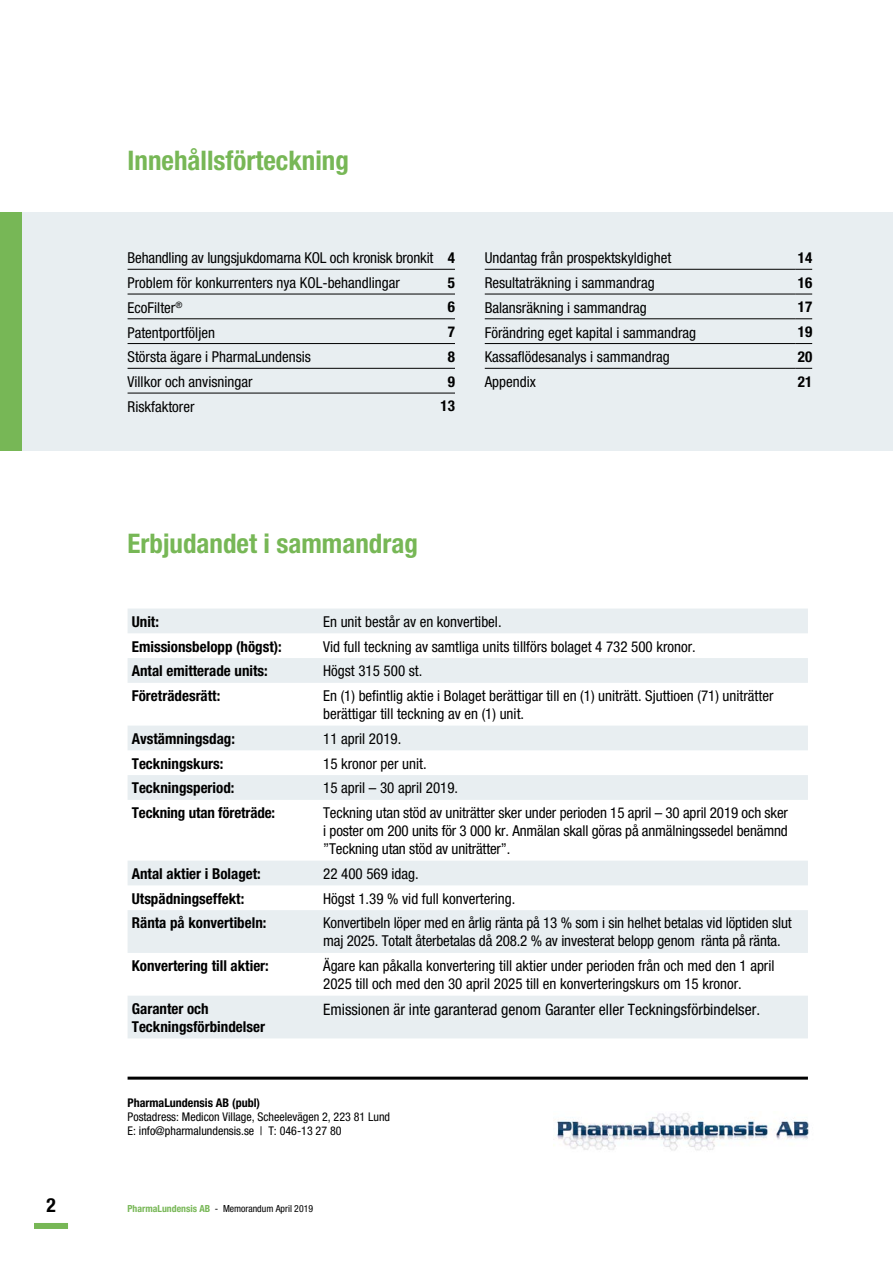
<style>
.page{position:relative;width:893px;height:1263px;background:#fff}
.page>*{position:absolute;margin:0;border:0;box-sizing:border-box;transform-origin:0 0}
.t1{font:700 condensed 27px "Helvetica Neue";color:#77b756}
.t2{font:700 condensed 19.5px "Helvetica Neue";color:#000}
.t3{font:condensed 15.75px "Helvetica Neue";color:#000}
.t4{font:condensed 15px/18px "Helvetica Neue";color:#000}
.t5{font:700 condensed 15px/18px "Helvetica Neue";color:#000}
.t6{font:condensed 12px/14.4px "Helvetica Neue";color:#000}
.t7{font:700 condensed 12px "Helvetica Neue";color:#000}
.t8{font:condensed 9.75px "Helvetica Neue";color:#000}
.s1{font-weight:700}
.s2{font-weight:700;color:#77b756}
</style>
<div class="page">
<div style="left:34px;top:1223px;width:34px;height:6px;background:#77b756"></div>
<div style="left:0;top:213px;width:893px;height:238px;background:#e8eef1"></div>
<img style="left:557px;top:1113px;width:252px;height:38px">
<hr style="left:128px;top:269px;width:310px;height:1px;background:#000">
<svg style="left:438px;top:269px;width:17px;height:1px"></svg>
<hr style="left:128px;top:294px;width:310px;height:1px;background:#000">
<svg style="left:438px;top:294px;width:17px;height:1px"></svg>
<hr style="left:128px;top:319px;width:310px;height:1px;background:#000">
<svg style="left:438px;top:319px;width:17px;height:1px"></svg>
<hr style="left:128px;top:343px;width:310px;height:1px;background:#000">
<svg style="left:438px;top:343px;width:17px;height:1px"></svg>
<hr style="left:128px;top:368px;width:310px;height:1px;background:#000">
<svg style="left:438px;top:368px;width:17px;height:1px"></svg>
<hr style="left:128px;top:393px;width:310px;height:1px;background:#000">
<svg style="left:438px;top:393px;width:17px;height:1px"></svg>
<svg style="left:128px;top:608px;width:680px;height:345px"></svg>
<div style="left:128px;top:996px;width:680px;height:42px;background:#e8eef1"></div>
<hr style="left:128px;top:1076px;width:680px;height:3px;background:#000">
<hr style="left:485px;top:269px;width:310px;height:1px;background:#000">
<svg style="left:795px;top:269px;width:17px;height:1px"></svg>
<hr style="left:485px;top:294px;width:310px;height:1px;background:#000">
<svg style="left:795px;top:294px;width:17px;height:1px"></svg>
<hr style="left:485px;top:319px;width:310px;height:1px;background:#000">
<svg style="left:795px;top:319px;width:17px;height:1px"></svg>
<hr style="left:485px;top:343px;width:310px;height:1px;background:#000">
<svg style="left:795px;top:343px;width:17px;height:1px"></svg>
<hr style="left:485px;top:368px;width:310px;height:1px;background:#000">
<svg style="left:795px;top:368px;width:17px;height:1px"></svg>
<div style="left:0;top:213px;width:21px;height:238px;background:#77b756"></div>
<h1 class="t1" style="left:128px;top:144px;width:223px">Innehållsförteckning</h1>
<p class="t4" style="left:128px;top:246px;width:329px;line-height:24.8px">Behandling av lungsjukdomarna KOL och kronisk bronkit <span class="s1">4<br></span>Problem för konkurrenters nya KOL-behandlingar</p>
<p class="t5" style="left:448px;top:273px;width:9px">5</p>
<p class="t4" style="left:128px;top:298px;width:56px">EcoFilter<sup>®</sup></p>
<p class="t5" style="left:448px;top:298px;width:9px">6</p>
<p class="t4" style="left:128px;top:323px;width:89px">Patentportföljen</p>
<p class="t5" style="left:448px;top:323px;width:9px">7</p>
<p class="t4" style="left:128px;top:348px;width:185px">Största ägare i PharmaLundensis</p>
<p class="t5" style="left:448px;top:347px;width:9px">8</p>
<p class="t4" style="left:128px;top:373px;width:126px">Villkor och anvisningar</p>
<p class="t5" style="left:448px;top:372px;width:9px">9</p>
<p class="t4" style="left:128px;top:397px;width:68px">Riskfaktorer</p>
<p class="t5" style="left:441px;top:397px;width:16px">13</p>
<p class="t4" style="left:485px;top:249px;width:188px">Undantag från prospektskyldighet</p>
<p class="t5" style="left:798px;top:248px;width:16px">14</p>
<p class="t4" style="left:485px;top:274px;width:171px">Resultaträkning i sammandrag</p>
<p class="t5" style="left:798px;top:273px;width:16px">16</p>
<p class="t4" style="left:485px;top:298px;width:164px">Balansräkning i sammandrag</p>
<p class="t5" style="left:798px;top:298px;width:16px">17</p>
<p class="t4" style="left:485px;top:323px;width:213px">Förändring eget kapital i sammandrag</p>
<p class="t5" style="left:798px;top:323px;width:16px">19</p>
<p class="t4" style="left:485px;top:348px;width:187px">Kassaflödesanalys i sammandrag</p>
<p class="t5" style="left:798px;top:347px;width:16px">20</p>
<p class="t4" style="left:485px;top:373px;width:53px">Appendix</p>
<p class="t5" style="left:798px;top:372px;width:16px">21</p>
<h1 class="t1" style="left:128px;top:527px;width:292px">Erbjudandet i sammandrag</h1>
<p class="t5" style="left:132px;top:612px;width:29px">Unit:</p>
<p class="t4" style="left:323px;top:612px;width:180px">En unit består av en konvertibel.</p>
<p class="t5" style="left:132px;top:637px;width:152px">Emissionsbelopp (högst):</p>
<p class="t4" style="left:323px;top:637px;width:374px">Vid full teckning av samtliga units tillförs bolaget 4 732 500 kronor.</p>
<p class="t5" style="left:132px;top:662px;width:137px">Antal emitterade units:</p>
<p class="t4" style="left:323px;top:662px;width:101px">Högst 315 500 st.</p>
<p class="t5" style="left:132px;top:687px;width:90px">Företrädesrätt:</p>
<p class="t4" style="left:323px;top:687px;width:452px">En (1) befintlig aktie i Bolaget berättigar till en (1) uniträtt. Sjuttioen (71) uniträtter berättigar till teckning av en (1) unit.</p>
<p class="t5" style="left:132px;top:729px;width:105px">Avstämningsdag:</p>
<p class="t4" style="left:323px;top:729px;width:80px">11 april 2019.</p>
<p class="t5" style="left:132px;top:754px;width:93px">Teckningskurs:</p>
<p class="t4" style="left:323px;top:754px;width:105px">15 kronor per unit.</p>
<p class="t5" style="left:132px;top:779px;width:104px">Teckningsperiod:</p>
<p class="t4" style="left:323px;top:779px;width:137px">15 april – 30 april 2019.</p>
<p class="t5" style="left:132px;top:804px;width:145px">Teckning utan företräde:</p>
<p class="t4" style="left:323px;top:804px;width:466px;text-align:justify">Teckning utan stöd av uniträtter sker under perioden 15 april – 30 april 2019 och sker i poster om 200 units för 3 000 kr. Anmälan skall göras på anmälningssedel benämnd ”Teckning utan stöd av uniträtter”.</p>
<p class="t5" style="left:132px;top:864px;width:131px">Antal aktier i Bolaget:</p>
<p class="t4" style="left:323px;top:864px;width:97px">22 400 569 idag.</p>
<p class="t5" style="left:132px;top:889px;width:114px">Utspädningseffekt:</p>
<p class="t4" style="left:323px;top:889px;width:194px">Högst 1.39 % vid full konvertering.</p>
<p class="t5" style="left:132px;top:914px;width:136px">Ränta på konvertibeln:</p>
<p class="t4" style="left:323px;top:914px;width:470px">Konvertibeln löper med en årlig ränta på 13 % som i sin helhet betalas vid löptiden slut maj 2025. Totalt återbetalas då 208.2 % av investerat belopp genom ränta på ränta.</p>
<p class="t5" style="left:132px;top:957px;width:139px">Konvertering till aktier:</p>
<p class="t4" style="left:323px;top:957px;width:453px">Ägare kan påkalla konvertering till aktier under perioden från och med den 1 april<br>2025 till och med den 30 april 2025 till en konverteringskurs om 15 kronor.</p>
<p class="t5" style="left:132px;top:999px;width:135px">Garanter och<br>Teckningsförbindelser</p>
<p class="t3" style="left:323px;top:1000px;width:438px">Emissionen är inte garanterad genom Garanter eller Teckningsförbindelser.</p>
<p class="t7" style="left:128px;top:1095px;width:134px">PharmaLundensis AB (publ)</p>
<p class="t6" style="left:128px;top:1109px;width:264px">Postadress: Medicon Village, Scheelevägen 2, 223 81 Lund<br>E: info@pharmalundensis.se | T: 046-13 27 80</p>
<h2 class="t2" style="left:46px;top:1193px;width:11px">2</h2>
<p class="t8" style="left:128px;top:1203px;width:187px"><span class="s2">PharmaLundensis AB</span> - Memorandum April 2019</p>
</div>
